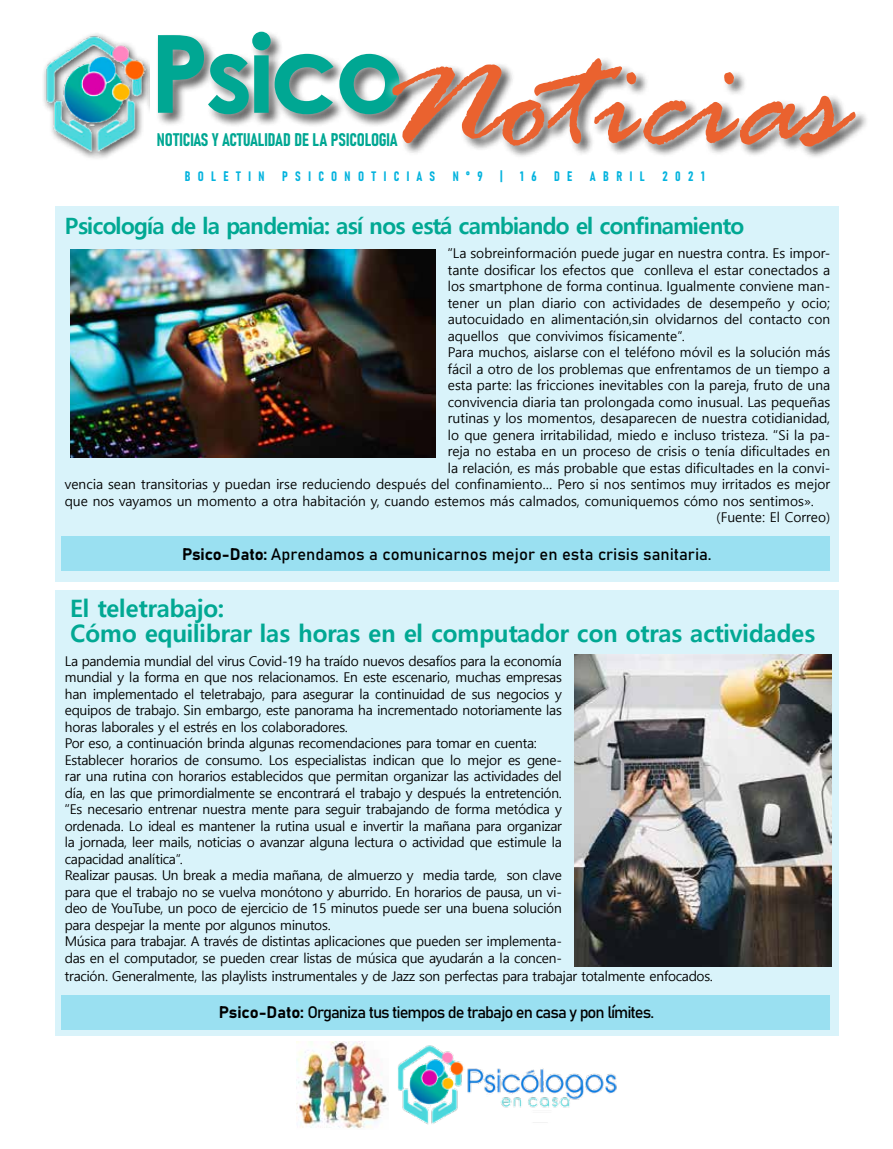
<style>
.page{position:relative;width:893px;height:1149px;background:#fff}
.page>*{position:absolute;margin:0;border:0;box-sizing:border-box;transform-origin:0 0}
.t1{font:italic 153.15px "Rage";color:#ea622f}
.t2{font:700 24px/25.5px "Malgun Gothic";letter-spacing:-.01em;color:#01a893}
.t3{font:700 22.5px "Malgun Gothic";letter-spacing:-.04em;color:#01a893}
.t4{font:18px "Bahnschrift";letter-spacing:-.01em;color:#00a793}
.t5{font:16.5px "Bahnschrift";color:#000}
.t6{font:16.5px "Bahnschrift";letter-spacing:-.06em;color:#000}
.t7{font:13.5px/16.5px "Malgun Gothic";letter-spacing:-.02em;color:#000}
.t8{font:13.5px "Malgun Gothic";color:#000}
.t9{font:13.5px "Bahnschrift";letter-spacing:.55em;color:#04b3de}
</style>
<div class="page">
<div style="left:55px;top:206px;width:783px;height:375px;background:#d9f3fa"></div>
<div style="left:61px;top:536px;width:768px;height:35px;background:#9ae0f1"></div>
<div style="left:156px;top:31px;width:258px;height:97px;background:#000;opacity:.75"></div>
<div style="left:148px;top:23px;width:261px;height:101px;background:#fff;opacity:.75"></div>
<div style="left:383px;top:49px;width:482px;height:106px;background:#fff;opacity:.75"></div>
<img style="left:43px;top:32px;width:106px;height:127px">
<img style="left:70px;top:249px;width:365px;height:208px">
<div style="left:55px;top:589px;width:784px;height:445px;background:#d9f3fa"></div>
<div style="left:61px;top:995px;width:769px;height:34px;background:#9ae0f1"></div>
<img style="left:575px;top:654px;width:256px;height:312px">
<img style="left:397px;top:1045px;width:220px;height:80px">
<img style="left:296px;top:1041px;width:92px;height:87px">
<h1 class="t1" style="left:149px;top:20px;width:698px"><sup>Psico</sup>Noticias</h1>
<p class="t9" style="left:185px;top:168px;width:81px">BOLETIN</p>
<p class="t9" style="left:282px;top:168px;width:155px">PSICONOTICIAS</p>
<p class="t9" style="left:453px;top:168px;width:31px">N°9</p>
<p class="t9" style="left:500px;top:168px;width:4px">|</p>
<p class="t9" style="left:520px;top:168px;width:18px">1 6</p>
<p class="t9" style="left:554px;top:168px;width:20px">D E</p>
<p class="t9" style="left:590px;top:168px;width:56px">ABRIL</p>
<p class="t9" style="left:662px;top:168px;width:44px">2021</p>
<h3 class="t3" style="left:65px;top:212px;width:681px">Psicología de la pandemia: así nos está cambiando el confinamiento</h3>
<p class="t8" style="left:448px;top:245px;width:384px">“La sobreinformación puede jugar en nuestra contra. Es impor-</p>
<p class="t8" style="left:448px;top:262px;width:384px">tante dosificar los efectos que conlleva el estar conectados a</p>
<p class="t8" style="left:448px;top:278px;width:384px">los smartphone de forma continua. Igualmente conviene man-</p>
<p class="t8" style="left:448px;top:295px;width:384px">tener un plan diario con actividades de desempeño y ocio;</p>
<p class="t8" style="left:448px;top:311px;width:384px">autocuidado en alimentación,sin olvidarnos del contacto con</p>
<p class="t8" style="left:448px;top:328px;width:238px">aquellos que convivimos físicamente”.</p>
<p class="t8" style="left:448px;top:344px;width:384px">Para muchos, aislarse con el teléfono móvil es la solución más</p>
<p class="t8" style="left:448px;top:361px;width:384px">fácil a otro de los problemas que enfrentamos de un tiempo a</p>
<p class="t8" style="left:448px;top:377px;width:384px">esta parte: las fricciones inevitables con la pareja, fruto de una</p>
<p class="t8" style="left:448px;top:394px;width:384px">convivencia diaria tan prolongada como inusual. Las pequeñas</p>
<p class="t8" style="left:448px;top:410px;width:384px">rutinas y los momentos, desaparecen de nuestra cotidianidad,</p>
<p class="t8" style="left:448px;top:427px;width:384px">lo que genera irritabilidad, miedo e incluso tristeza. “Si la pa-</p>
<p class="t8" style="left:448px;top:443px;width:384px">reja no estaba en un proceso de crisis o tenía dificultades en</p>
<p class="t8" style="left:448px;top:460px;width:384px">la relación, es más probable que estas dificultades en la convi-</p>
<p class="t8" style="left:65px;top:476px;width:767px">vencia sean transitorias y puedan irse reduciendo después del confinamiento… Pero si nos sentimos muy irritados es mejor</p>
<p class="t8" style="left:65px;top:493px;width:751px">que nos vayamos un momento a otra habitación y, cuando estemos más calmados, comuniquemos cómo nos sentimos».</p>
<p class="t8" style="left:717px;top:509px;width:115px">(Fuente: El Correo)</p>
<p class="t5" style="left:182px;top:543px;width:531px">Psico-Dato: Aprendamos a comunicarnos mejor en esta crisis sanitaria.</p>
<h2 class="t2" style="left:70px;top:595px;width:746px">El teletrabajo:<br>Cómo equilibrar las horas en el computador con otras actividades</h2>
<p class="t7" style="left:65px;top:652px;width:499px">La pandemia mundial del virus Covid-19 ha traído nuevos desafíos para la economía mundial y la forma en que nos relacionamos. En este escenario, muchas empresas han implementado el teletrabajo, para asegurar la continuidad de sus negocios y equipos de trabajo. Sin embargo, este panorama ha incrementado notoriamente las horas laborales y el estrés en los colaboradores.<br>Por eso, a continuación brinda algunas recomendaciones para tomar en cuenta:<br>Establecer horarios de consumo. Los especialistas indican que lo mejor es gene&shy;rar una rutina con horarios establecidos que permitan organizar las actividades del día, en las que primordialmente se encontrará el trabajo y después la entretención. “Es necesario entrenar nuestra mente para seguir trabajando de forma metódica y ordenada. Lo ideal es mantener la rutina usual e invertir la mañana para organizar la jornada, leer mails, noticias o avanzar alguna lectura o actividad que estimule la capacidad analítica”.<br>Realizar pausas. Un break a media mañana, de almuerzo y media tarde, son clave para que el trabajo no se vuelva monótono y aburrido. En horarios de pausa, un vi&shy;deo de YouTube, un poco de ejercicio de 15 minutos puede ser una buena solución para despejar la mente por algunos minutos.<br>Música para trabajar. A través de distintas aplicaciones que pueden ser implementa&shy;das en el computador, se pueden crear listas de música que ayudarán a la concen-</p>
<p class="t7" style="left:65px;top:967px;width:649px">tración. Generalmente, las playlists instrumentales y de Jazz son perfectas para trabajar totalmente enfocados.</p>
<p class="t6" style="left:219px;top:1000px;width:437px">Psico-Dato: Organiza tus tiempos de trabajo en casa y pon límites.</p>
<h3 class="t4" style="left:157px;top:128px;width:242px">NOTICIAS Y ACTUALIDAD DE LA PSICOLOGIA</h3>
</div>
